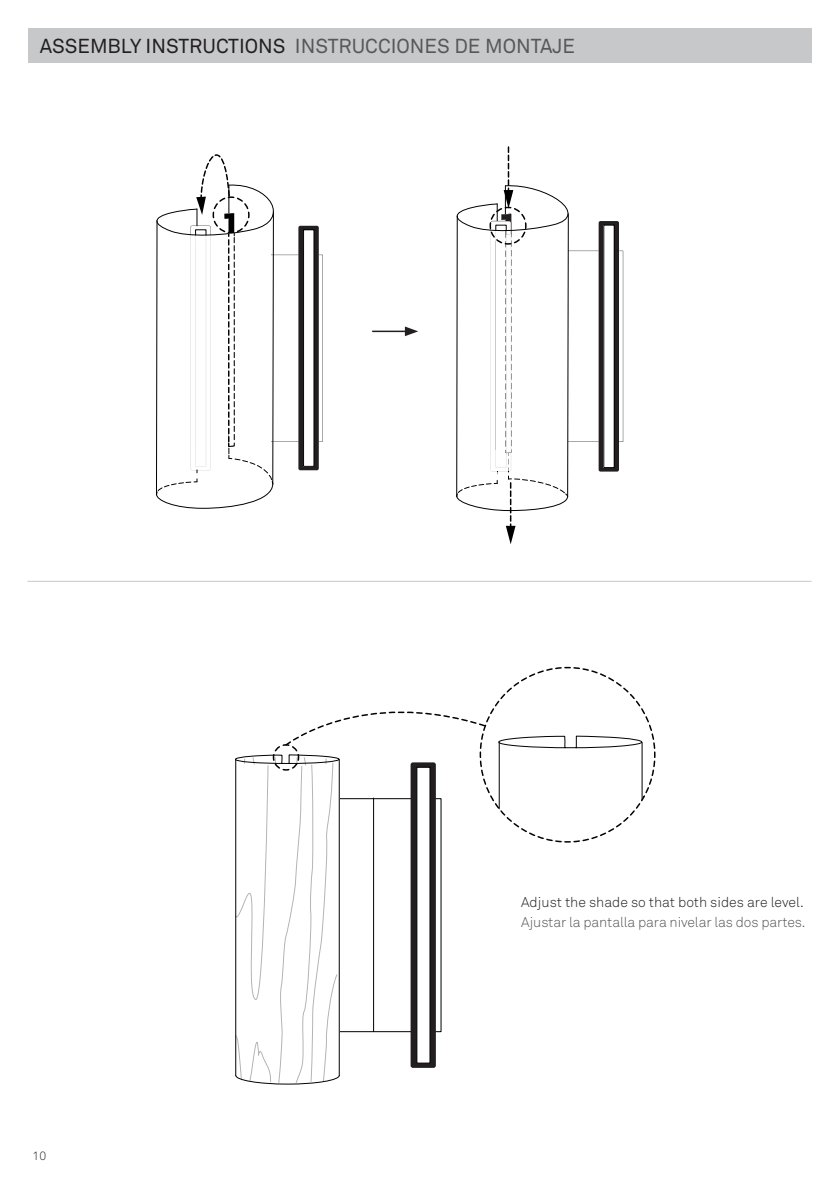
<style>
.page{position:relative;width:840px;height:1191px;background:#fff}
.page>*{position:absolute;margin:0;border:0;box-sizing:border-box;transform-origin:0 0}
.t1{font:20px "Akkurat";color:#57585a}
.t2{font:300 14px "Akkurat";letter-spacing:-.01em;color:#57585a}
.t3{font:300 14px "Akkurat";color:#231f20}
.t4{font:300 12px "Akkurat Pro";color:#231f20}
.s1{color:#231f20}
</style>
<div class="page">
<div style="left:28px;top:28px;width:783px;height:34px;background:#c7c8ca"></div>
<hr style="left:27px;top:581px;width:784px;height:1px;background:#c7c8ca">
<svg style="left:156px;top:154px;width:167px;height:354px"></svg>
<svg style="left:456px;top:147px;width:166px;height:397px"></svg>
<hr style="left:372px;top:330px;width:36px;height:2px;background:#231f20">
<svg style="left:404px;top:326px;width:14px;height:10px"></svg>
<svg style="left:235px;top:666px;width:421px;height:418px"></svg>
<p class="t1" style="left:40px;top:33px;width:536px"><span class="s1">ASSEMBLY INSTRUCTIONS</span> INSTRUCCIONES DE MONTAJE</p>
<p class="t4" style="left:33px;top:1148px;width:15px">10</p>
<p class="t3" style="left:520px;top:893px;width:284px">Adjust the shade so that both sides are level.</p>
<p class="t2" style="left:520px;top:913px;width:286px">Ajustar la pantalla para nivelar las dos partes.</p>
</div>
